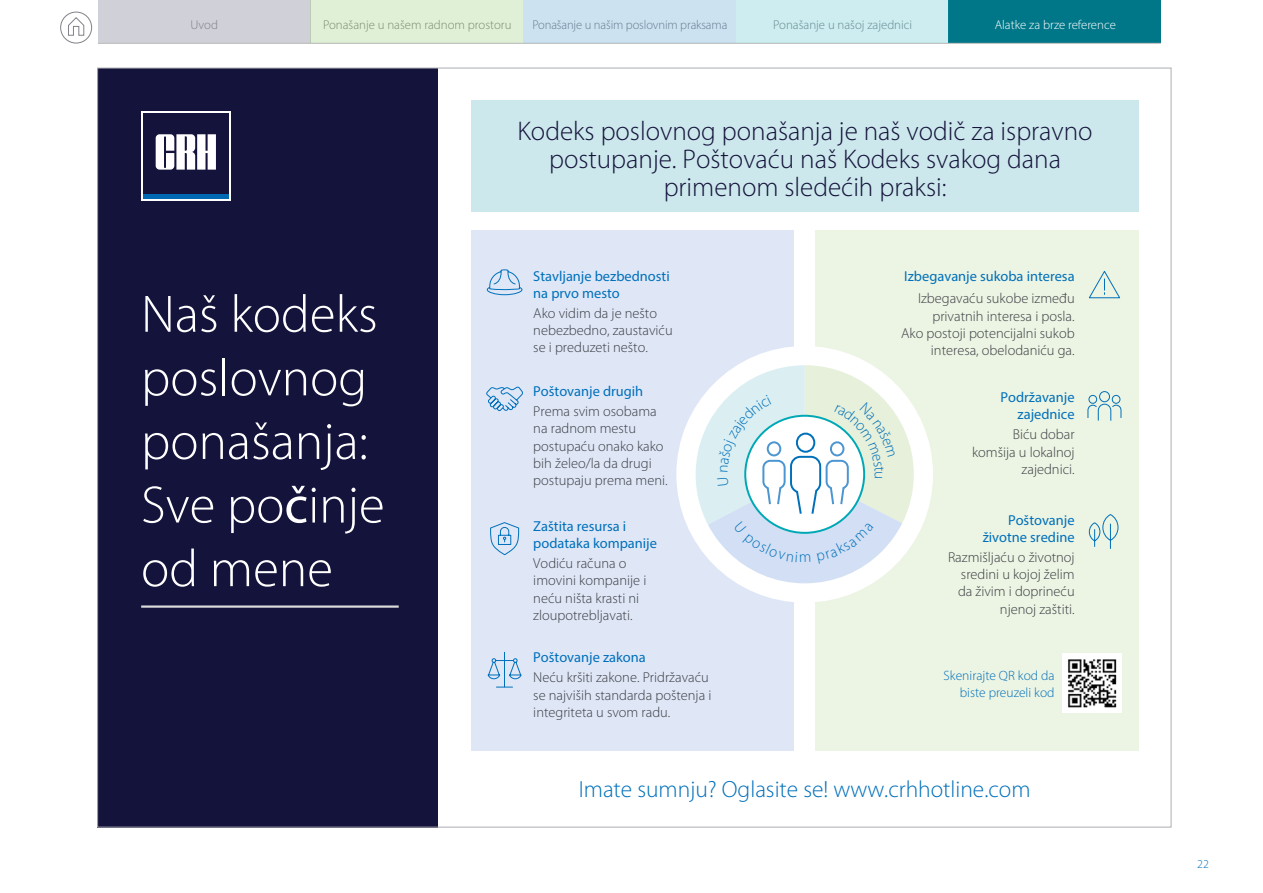
<style>
.page{position:relative;width:1263px;height:893px;background:#fff}
.page>*{position:absolute;margin:0;border:0;box-sizing:border-box;transform-origin:0 0}
.t1{font:300 52.95px/63.6px "Myriad Pro";color:#fff}
.t2{font:300 27px/27.9px "Myriad Pro";color:#14133b;text-align:center}
.t3{font:300 23.4px "Myriad Pro";color:#0070ba}
.t4{font:300 15.6px "Myriad Pro";color:#0070ba}
.t5{font:300 14.4px/17.2px "Myriad Pro";color:#3b3c43}
.t6{font:14.4px/17.2px "Myriad Pro";color:#0070ba}
.t7{font:300 13.5px/16.2px "Myriad Pro";color:#0070ba;text-align:right}
.t8{font:300 12.75px "Myriad Pro";color:#818289}
.t9{font:300 12.75px "Myriad Pro";color:#fff}
.t10{font:300 12px "Myriad Pro";color:#0070ba}
.s1{font-weight:400}
</style>
<div class="page">
<div style="left:98px;top:0;width:213px;height:43px;background:#d0d0d8"></div>
<div style="left:60px;top:12px;width:32px;height:31px;border:1px solid #818289;border-radius:50%"></div>
<svg style="left:68px;top:17px;width:16px;height:19px"></svg>
<div style="left:948px;top:0;width:213px;height:43px;background:#078"></div>
<hr style="left:98px;top:43px;width:1063px;height:1px;background:#b6b7b7">
<div style="left:311px;top:0;width:212px;height:43px;background:#e0f0d6"></div>
<div style="left:523px;top:0;width:213px;height:43px;background:#cde2f1"></div>
<div style="left:736px;top:0;width:212px;height:43px;background:#cdedf0"></div>
<div style="left:471px;top:230px;width:334px;height:520px;background:#dfe7f7"></div>
<div style="left:805px;top:230px;width:333px;height:520px;background:#ecf4e3"></div>
<div style="left:794px;top:220px;width:21px;height:551px;background:#fff"></div>
<div style="left:471px;top:100px;width:667px;height:112px;background:#cce8ec"></div>
<div style="left:98px;top:68px;width:340px;height:759px;background:#14133b"></div>
<svg style="left:141px;top:111px;width:90px;height:90px"></svg>
<div style="left:143px;top:114px;width:85px;height:85px;background:#14133b"></div>
<svg style="left:156px;top:134px;width:60px;height:36px;background:#d0d0d8"></svg>
<hr style="left:143px;top:195px;width:85px;height:4px;background:#0069b4">
<hr style="left:141px;top:605px;width:258px;height:3px;background:#dadadb">
<div style="left:676px;top:346px;width:257px;height:257px;background:#fff;border-radius:50%"></div>
<svg style="left:486px;top:269px;width:37px;height:27px"></svg>
<svg style="left:486px;top:386px;width:37px;height:25px"></svg>
<svg style="left:490px;top:522px;width:30px;height:34px"></svg>
<svg style="left:1087px;top:391px;width:35px;height:30px"></svg>
<svg style="left:1088px;top:514px;width:31px;height:35px"></svg>
<svg style="left:1089px;top:271px;width:31px;height:28px"></svg>
<svg style="left:487px;top:651px;width:35px;height:37px"></svg>
<img style="left:1063px;top:654px;width:58px;height:58px">
<svg style="left:696px;top:365px;width:218px;height:218px"></svg>
<p class="t8" style="left:191px;top:17px;width:29px">Uvod</p>
<p class="t8" style="left:323px;top:17px;width:190px">Ponašanje u našem radnom prostoru</p>
<p class="t8" style="left:532px;top:17px;width:197px">Ponašanje u našim poslovnim praksama</p>
<p class="t8" style="left:773px;top:17px;width:140px">Ponašanje u našoj zajednici</p>
<p class="t9" style="left:995px;top:17px;width:123px">Alatke za brze reference</p>
<h1 class="t1" style="left:141px;top:282px;width:245px">Naš kodeks poslovnog ponašanja:<br>Sve po<span class="s1">č</span>inje od mene</h1>
<h2 class="t2" style="left:517px;top:117px;width:577px">Kodeks poslovnog ponašanja je naš vodič za ispravno postupanje. Poštovaću naš Kodeks svakog dana primenom sledećih praksi:</h2>
<p class="t6" style="left:533px;top:267px;width:138px">Stavljanje bezbednosti na prvo mesto</p>
<p class="t5" style="left:533px;top:304px;width:141px">Ako vidim da je nešto nebezbedno, zaustaviću se i preduzeti nešto.</p>
<p class="t6" style="left:533px;top:382px;width:111px">Poštovanje drugih</p>
<p class="t5" style="left:533px;top:402px;width:136px">Prema svim osobama na radnom mestu postupaću onako kako bih želeo/la da drugi postupaju prema meni.</p>
<p class="t6" style="left:533px;top:517px;width:125px">Zaštita resursa i podataka kompanije</p>
<p class="t5" style="left:533px;top:554px;width:115px">Vodiću računa o imovini kompanije i neću ništa krasti ni zloupotrebljavati.</p>
<p class="t4" style="left:889px;top:471px;width:10px;rotate:90deg">u</p>
<p class="t6" style="left:904px;top:268px;width:172px">Izbegavanje sukoba interesa</p>
<p class="t5" style="left:901px;top:290px;width:175px;text-align:right">Izbegavaću sukobe između privatnih interesa i posla.<br>Ako postoji potencijalni sukob interesa, obelodaniću ga.</p>
<p class="t6" style="left:1000px;top:388px;width:76px;text-align:right">Podržavanje zajednice</p>
<p class="t5" style="left:972px;top:426px;width:104px;text-align:right">Biću dobar komšija u lokalnoj zajednici.</p>
<p class="t6" style="left:983px;top:511px;width:93px;text-align:right">Poštovanje životne sredine</p>
<p class="t5" style="left:948px;top:548px;width:128px;text-align:right">Razmišljaću o životnoj sredini u kojoj želim da živim i doprineću njenoj zaštiti.</p>
<p class="t6" style="left:533px;top:649px;width:114px">Poštovanje zakona</p>
<p class="t5" style="left:533px;top:669px;width:180px">Neću kršiti zakone. Pridržavaću se najviših standarda poštenja i integriteta u svom radu.</p>
<p class="t7" style="left:934px;top:676px;width:112px">Kodeks, snimite sliku<br>QR koda</p>
<p class="t7" style="left:944px;top:668px;width:112px">Skenirajte QR kod da biste preuzeli kod</p>
<h3 class="t3" style="left:579px;top:775px;width:453px">Imate sumnju? Oglasite se! www.crhhotline.com</h3>
<p class="t10" style="left:1197px;top:856px;width:13px">22</p>
</div>
